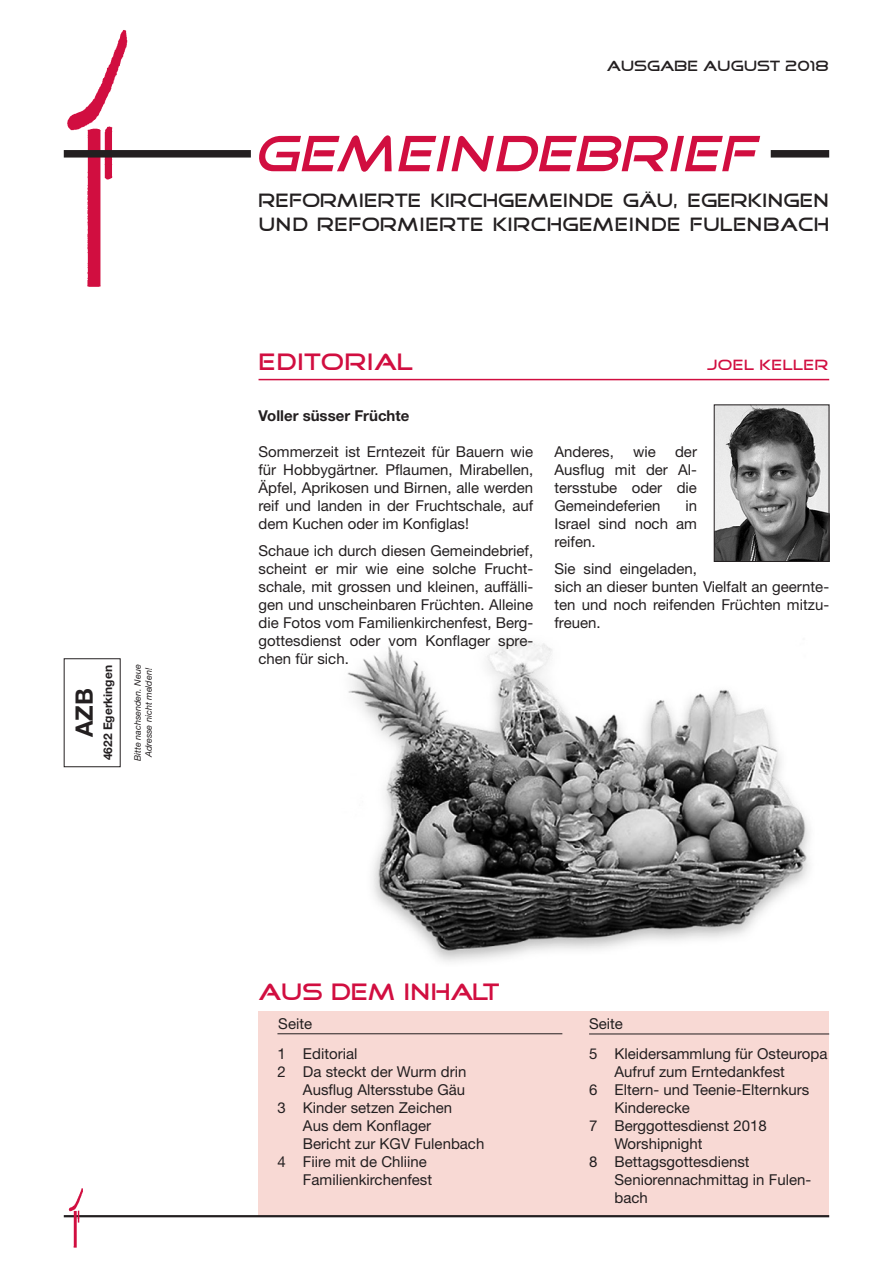
<style>
.page{position:relative;width:893px;height:1263px;background:#fff}
.page>*{position:absolute;margin:0;border:0;box-sizing:border-box;transform-origin:0 0}
.t1{font:italic 51.75px "Good Times";color:#d10e40}
.t2{font:24px "Good Times";color:#d10e40}
.t3{font:700 24px "Helvetica Neue";color:#231f20}
.t4{font:19.5px "Good Times";color:#231f20;scale:.96 1}
.t5{font:19.5px "Good Times";letter-spacing:.02em;color:#231f20;scale:.96 1}
.t6{font:15px/18px "Helvetica Neue";color:#231f20;text-align:justify}
.t7{font:700 15px "Helvetica Neue";color:#231f20}
.t8{font:15px "Good Times";color:#231f20}
.t9{font:15px "Good Times";letter-spacing:.04em;color:#d10e40}
.t10{font:700 12px "Helvetica Neue";color:#231f20}
.t11{font:italic 9px "Helvetica Neue";letter-spacing:-.005em;color:#231f20}
</style>
<div class="page">
<img style="left:347px;top:639px;width:463px;height:323px">
<div style="left:259px;top:1011px;width:570px;height:205px;background:#f8d9d4"></div>
<img style="left:63px;top:30px;width:65px;height:257px">
<div style="left:64px;top:150px;width:187px;height:8px;background:#231f20"></div>
<div style="left:771px;top:150px;width:58px;height:8px;background:#231f20"></div>
<hr style="left:64px;top:1215px;width:765px;height:2px;background:#231f20">
<img style="left:66px;top:1188px;width:25px;height:59px">
<div style="left:64px;top:658px;width:57px;height:109px;border:1px solid #231f20"></div>
<hr style="left:259px;top:379px;width:570px;height:1px;background:#d10e40">
<hr style="left:277px;top:1033px;width:285px;height:1px;background:#231f20">
<hr style="left:589px;top:1034px;width:240px;height:1px;background:#231f20">
<img style="left:716px;top:407px;width:111px;height:153px">
<div style="left:714px;top:405px;width:115px;height:157px;border:1px solid #231f20"></div>
<p class="t3" style="left:69px;top:737px;width:50px;rotate:-90deg">AZB</p>
<p class="t10" style="left:100px;top:760px;width:97px;rotate:-90deg">4622 Egerkingen</p>
<p class="t11" style="left:132px;top:761px;width:98px;rotate:-90deg">Bitte nachsenden. Neue</p>
<p class="t11" style="left:143px;top:757px;width:91px;rotate:-90deg">Adresse nicht melden!</p>
<p class="t8" style="left:607px;top:58px;width:224px">AUSGABE AUGUST 2018</p>
<p class="t1" style="left:253px;top:129px;width:514px">GEMEINDEBRIEF</p>
<p class="t4" style="left:259px;top:191px;width:596px">REFORMIERTE KIRCHGEMEINDE GÄU, EGERKINGEN</p>
<p class="t5" style="left:259px;top:215px;width:596px">UND REFORMIERTE KIRCHGEMEINDE FULENBACH</p>
<p class="t2" style="left:259px;top:350px;width:156px">EDITORIAL</p>
<p class="t9" style="left:706px;top:357px;width:124px">JOEL KELLER</p>
<p class="t7" style="left:259px;top:406px;width:152px">Voller süsser Früchte</p>
<p class="t6" style="left:259px;top:442px;width:276px">Sommerzeit ist Erntezeit für Bauern wie für Hobbygärtner. Pflaumen, Mirabellen, Äpfel, Aprikosen und Birnen, alle werden reif und landen in der Fruchtschale, auf dem Kuchen oder im Konfiglas!</p>
<p class="t6" style="left:259px;top:541px;width:276px">Schaue ich durch diesen Gemeindebrief, scheint er mir wie eine solche Frucht&shy;schale, mit grossen und kleinen, auffälli&shy;gen und unscheinbaren Früchten. Alleine die Fotos vom Familienkirchenfest, Berg&shy;gottesdienst oder vom Konflager spre&shy;chen für sich.</p>
<p class="t6" style="left:554px;top:442px;width:61px">Anderes,</p>
<p class="t6" style="left:633px;top:442px;width:24px">wie</p>
<p class="t6" style="left:554px;top:442px;width:144px;text-indent:121px">der Ausflug mit der Al&shy;tersstube oder die Gemeindeferien</p>
<p class="t6" style="left:554px;top:496px;width:144px;text-indent:131px">in Israel sind noch am reifen.</p>
<p class="t6" style="left:554px;top:559px;width:276px;text-align:left">Sie sind eingeladen,<br>sich an dieser bunten Vielfalt an geernte&shy;ten und noch reifenden Früchten mitzu&shy;freuen.</p>
<p class="t2" style="left:259px;top:980px;width:242px">AUS DEM INHALT</p>
<p class="t6" style="left:278px;top:1014px;width:35px">Seite</p>
<p class="t6" style="left:277px;top:1044px;width:81px">1 Editorial</p>
<p class="t6" style="left:277px;top:1062px;width:190px">2 Da steckt der Wurm drin</p>
<p class="t6" style="left:303px;top:1080px;width:164px">Ausflug Altersstube Gäu</p>
<p class="t6" style="left:277px;top:1098px;width:176px">3 Kinder setzen Zeichen</p>
<p class="t6" style="left:303px;top:1116px;width:130px">Aus dem Konflager</p>
<p class="t6" style="left:303px;top:1134px;width:183px">Bericht zur KGV Fulenbach</p>
<p class="t6" style="left:277px;top:1152px;width:151px">4 Fiire mit de Chliine</p>
<p class="t6" style="left:303px;top:1170px;width:131px">Familienkirchenfest</p>
<p class="t6" style="left:589px;top:1014px;width:35px">Seite</p>
<p class="t6" style="left:589px;top:1044px;width:240px">5 Kleidersammlung für Osteuropa</p>
<p class="t6" style="left:615px;top:1062px;width:172px">Aufruf zum Erntedankfest</p>
<p class="t6" style="left:589px;top:1080px;width:222px">6 Eltern- und Teenie-Elternkurs</p>
<p class="t6" style="left:615px;top:1098px;width:77px">Kinderecke</p>
<p class="t6" style="left:589px;top:1116px;width:179px">7 Berggottesdienst 2018</p>
<p class="t6" style="left:615px;top:1134px;width:90px">Worshipnight</p>
<p class="t6" style="left:589px;top:1152px;width:162px">8 Bettagsgottesdienst</p>
<p class="t6" style="left:615px;top:1170px;width:198px">Seniorennachmittag in Fulen-</p>
<p class="t6" style="left:615px;top:1188px;width:35px">bach</p>
</div>
